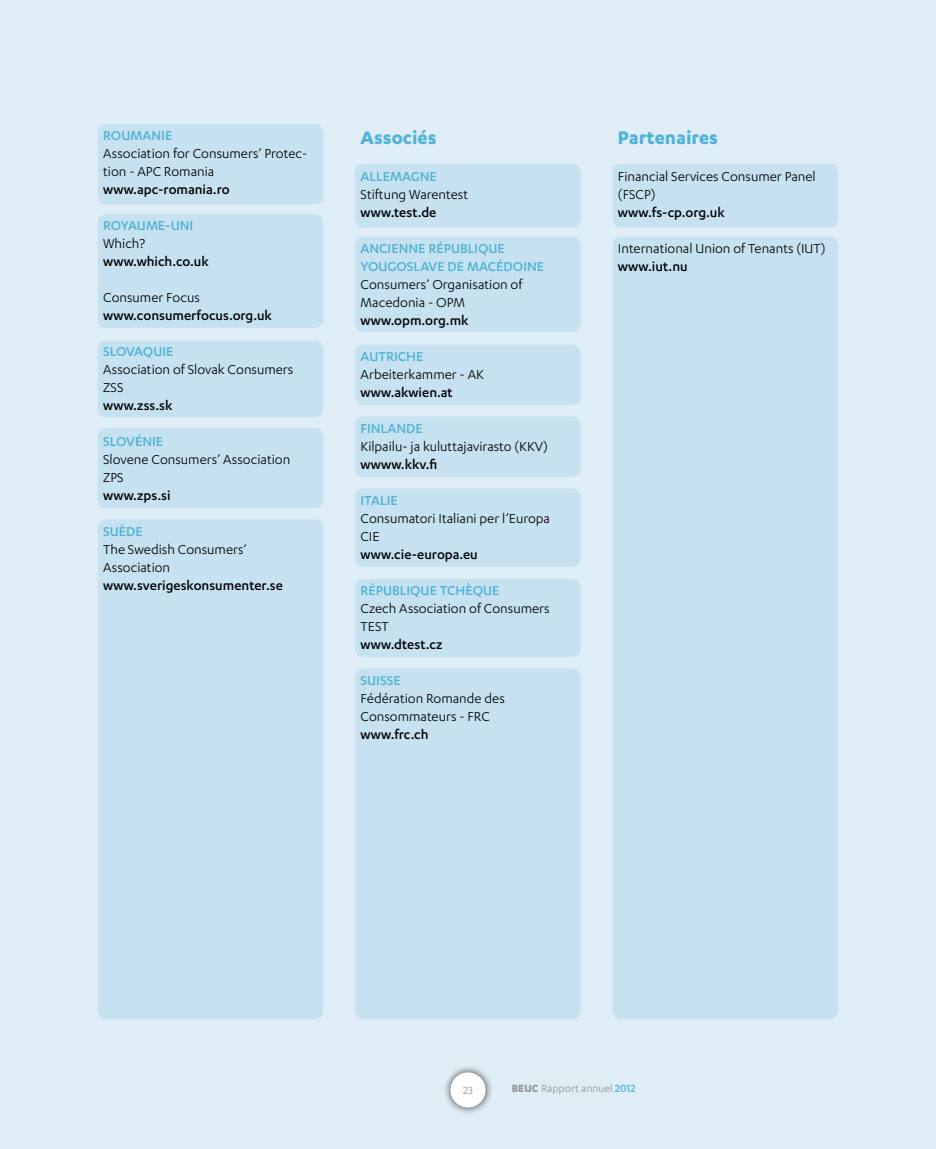
<style>
.page{position:relative;width:936px;height:1149px;background:#fff}
.page>*{position:absolute;margin:0;border:0;box-sizing:border-box;transform-origin:0 0}
.t1{font:700 21px "Karbon";color:#50b2d6}
.t2{font:15px/18px "Karbon";color:#000}
.t3{font:500 15px "Karbon";color:#000}
.t4{font:500 15px/18px "Karbon";color:#50b2d6}
.t5{font:12px "Karbon";color:#939598}
.s1{font-weight:700}
.s2{font-weight:500;color:#50b2d6}
</style>
<div class="page">
<div style="left:0;top:1px;width:934px;height:1147px;background:#dfeef6"></div>
<div style="left:355px;top:164px;width:225px;height:63px;background:#c6e2f0;border-radius:9px"></div>
<div style="left:98px;top:124px;width:225px;height:80px;background:#c6e2f0;border-radius:9px"></div>
<div style="left:612px;top:236px;width:226px;height:782px;background:#c6e2f0;border-radius:9px"></div>
<div style="left:355px;top:236px;width:225px;height:96px;background:#c6e2f0;border-radius:9px"></div>
<div style="left:355px;top:344px;width:225px;height:61px;background:#c6e2f0;border-radius:9px"></div>
<div style="left:355px;top:416px;width:225px;height:60px;background:#c6e2f0;border-radius:9px"></div>
<div style="left:355px;top:488px;width:225px;height:78px;background:#c6e2f0;border-radius:9px"></div>
<div style="left:355px;top:578px;width:225px;height:79px;background:#c6e2f0;border-radius:9px"></div>
<div style="left:355px;top:668px;width:225px;height:350px;background:#c6e2f0;border-radius:9px"></div>
<div style="left:98px;top:214px;width:225px;height:114px;background:#c6e2f0;border-radius:9px"></div>
<div style="left:98px;top:340px;width:225px;height:77px;background:#c6e2f0;border-radius:9px"></div>
<div style="left:98px;top:428px;width:225px;height:80px;background:#c6e2f0;border-radius:9px"></div>
<div style="left:98px;top:519px;width:225px;height:499px;background:#c6e2f0;border-radius:9px"></div>
<div style="left:612px;top:164px;width:226px;height:63px;background:#c6e2f0;border-radius:9px"></div>
<div style="left:442px;top:1064px;width:51px;height:51px;background:#000;opacity:.75"></div>
<div style="left:450px;top:1071px;width:35px;height:36px;background:#fff;border-radius:50%"></div>
<p class="t4" style="left:103px;top:126px;width:71px">ROUMANIE</p>
<p class="t2" style="left:103px;top:144px;width:206px">Association for Consumers’ Protec&shy;tion - APC Romania</p>
<p class="t3" style="left:103px;top:181px;width:128px">www.apc-romania.ro</p>
<p class="t4" style="left:103px;top:216px;width:92px">ROYAUME-UNI</p>
<p class="t2" style="left:103px;top:234px;width:44px">Which?</p>
<p class="t3" style="left:103px;top:253px;width:107px">www.which.co.uk</p>
<p class="t2" style="left:103px;top:288px;width:98px">Consumer Focus</p>
<p class="t3" style="left:103px;top:307px;width:170px">www.consumerfocus.org.uk</p>
<p class="t4" style="left:103px;top:342px;width:72px">SLOVAQUIE</p>
<p class="t2" style="left:103px;top:360px;width:192px">Association of Slovak Consumers<br>ZSS</p>
<p class="t3" style="left:103px;top:397px;width:71px">www.zss.sk</p>
<p class="t4" style="left:103px;top:432px;width:62px">SLOVÉNIE</p>
<p class="t2" style="left:103px;top:450px;width:189px">Slovene Consumers’ Association<br>ZPS</p>
<p class="t3" style="left:103px;top:487px;width:69px">www.zps.si</p>
<p class="t4" style="left:103px;top:522px;width:41px">SUÈDE</p>
<p class="t2" style="left:103px;top:540px;width:145px">The Swedish Consumers’<br>Association</p>
<p class="t3" style="left:103px;top:577px;width:181px">www.sverigeskonsumenter.se</p>
<h1 class="t1" style="left:360px;top:126px;width:77px">Associés</h1>
<p class="t4" style="left:360px;top:167px;width:78px">ALLEMAGNE</p>
<p class="t2" style="left:360px;top:185px;width:109px">Stiftung Warentest</p>
<p class="t3" style="left:360px;top:204px;width:77px">www.test.de</p>
<p class="t4" style="left:360px;top:239px;width:185px">ANCIENNE RÉPUBLIQUE<br>YOUGOSLAVE DE MACÉDOINE</p>
<p class="t2" style="left:360px;top:275px;width:163px">Consumers’ Organisation of<br>Macedonia - OPM</p>
<p class="t3" style="left:360px;top:312px;width:109px">www.opm.org.mk</p>
<p class="t4" style="left:360px;top:347px;width:64px">AUTRICHE</p>
<p class="t2" style="left:360px;top:365px;width:125px">Arbeiterkammer - AK</p>
<p class="t3" style="left:360px;top:384px;width:94px">www.akwien.at</p>
<p class="t4" style="left:360px;top:419px;width:64px">FINLANDE</p>
<p class="t2" style="left:360px;top:437px;width:189px">Kilpailu- ja kuluttajavirasto (KKV)</p>
<p class="t3" style="left:360px;top:456px;width:78px">wwww.kkv.fi</p>
<p class="t4" style="left:360px;top:491px;width:39px">ITALIE</p>
<p class="t2" style="left:360px;top:509px;width:191px">Consumatori Italiani per l’Europa<br>CIE</p>
<p class="t3" style="left:360px;top:546px;width:119px">www.cie-europa.eu</p>
<p class="t4" style="left:360px;top:581px;width:140px">RÉPUBLIQUE TCHÈQUE</p>
<p class="t2" style="left:360px;top:599px;width:191px">Czech Association of Consumers<br>TEST</p>
<p class="t3" style="left:360px;top:636px;width:83px">www.dtest.cz</p>
<p class="t4" style="left:360px;top:671px;width:42px">SUISSE</p>
<p class="t2" style="left:360px;top:689px;width:146px">Fédération Romande des<br>Consommateurs - FRC</p>
<p class="t3" style="left:360px;top:726px;width:70px">www.frc.ch</p>
<h1 class="t1" style="left:618px;top:126px;width:102px">Partenaires</h1>
<p class="t2" style="left:618px;top:167px;width:199px">Financial Services Consumer Panel (FSCP)</p>
<p class="t3" style="left:618px;top:204px;width:108px">www.fs-cp.org.uk</p>
<p class="t2" style="left:618px;top:239px;width:209px">International Union of Tenants (IUT)</p>
<p class="t3" style="left:618px;top:258px;width:71px">www.iut.nu</p>
<p class="t5" style="left:463px;top:1083px;width:11px">23</p>
<p class="t5" style="left:512px;top:1080px;width:125px"><span class="s1">BEUC</span> Rapport annuel <span class="s2">2012</span></p>
</div>
